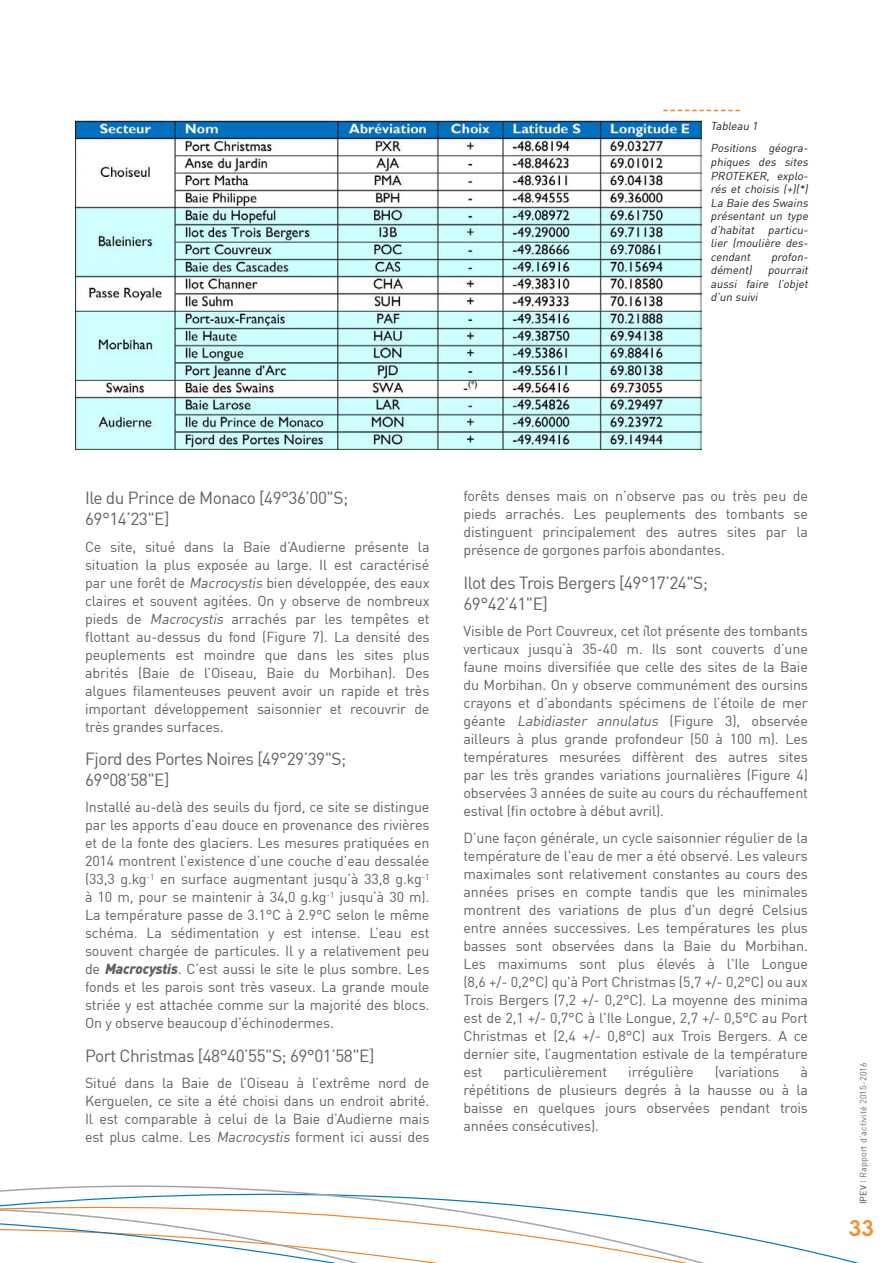
<style>
.page{position:relative;width:893px;height:1263px;background:#fff}
.page>*{position:absolute;margin:0;border:0;box-sizing:border-box;transform-origin:0 0}
.t1{font:600 22.05px "Lubalin Graph Std";color:#f48e35}
.Sous_sous-titre_gris{font:17.25px/20.7px "DIN";letter-spacing:-.03em;color:#606063}
.t2{font:14.25px/18px "DIN";letter-spacing:-.01em;color:#606063;text-align:justify}
.Figure_italique{font:italic 11.25px/13.5px "DIN";color:#231f20;text-align:justify}
.t3{font:9px "DIN";letter-spacing:.01em;color:#6c6d70}
.s1{font-style:italic}
.s2{font-weight:900;font-style:italic}
.s3{color:#3e3e3f}
.s4{color:#f48e35}
</style>
<div class="page">
<svg style="left:0;top:1185px;width:795px;height:78px"></svg>
<img style="left:75px;top:118px;width:627px;height:333px">
<svg style="left:663px;top:110px;width:77px;height:1px"></svg>
<p class="Figure_italique" style="left:710px;top:119px;width:51px">Tableau 1</p>
<p class="Figure_italique" style="left:710px;top:141px;width:101px">Positions géogra&shy;phiques des sites PROTEKER, explo&shy;rés et choisis (+)(*)<br>La Baie des Swains présentant un type d’habitat particu&shy;lier (moulière des&shy;cendant</p>
<p class="Figure_italique" style="left:710px;top:249px;width:101px;text-indent:61px">profon&shy;dément) pourrait aussi faire l’objet d’un suivi</p>
<p class="Sous_sous-titre_gris" style="left:85px;top:487px;width:265px">Ile du Prince de Monaco [49°36’00"S;<br>69°14’23"E]</p>
<p class="t2" style="left:85px;top:537px;width:346px">Ce site, situé dans la Baie d’Audierne présente la situation la plus exposée au large. Il est caractérisé par une forêt de <span class="s1">Macrocystis</span> bien développée, des eaux claires et souvent agitées. On y observe de nombreux pieds de <span class="s1">Macrocystis</span> arrachés par les tempêtes et flottant au-dessus du fond (Figure 7). La densité des peuplements est moindre que dans les sites plus abrités (Baie de l’Oiseau, Baie du Morbihan). Des algues filamenteuses peuvent avoir un rapide et très important développement saisonnier et recouvrir de très grandes surfaces.</p>
<p class="Sous_sous-titre_gris" style="left:85px;top:748px;width:263px">Fjord des Portes Noires [49°29’39"S;<br>69°08’58"E]</p>
<p class="t2" style="left:85px;top:798px;width:346px">Installé au-delà des seuils du fjord, ce site se distingue par les apports d’eau douce en provenance des rivières et de la fonte des glaciers. Les mesures pratiquées en 2014 montrent l’existence d’une couche d’eau dessalée (33,3 g.kg<sup>-1</sup> en surface augmentant jusqu’à 33,8 g.kg<sup>-1 </sup>à 10 m, pour se maintenir à 34,0 g.kg<sup>-1</sup> jusqu’à 30 m).<br>La température passe de 3.1°C à 2.9°C selon le même schéma. La sédimentation y est intense. L’eau est souvent chargée de particules. Il y a relativement peu de <span class="s2">Macrocystis</span>. C’est aussi le site le plus sombre. Les fonds et les parois sont très vaseux. La grande moule striée y est attachée comme sur la majorité des blocs.<br>On y observe beaucoup d’échinodermes.</p>
<p class="Sous_sous-titre_gris" style="left:85px;top:1045px;width:291px">Port Christmas [48°40’55"S; 69°01’58"E]</p>
<p class="t2" style="left:85px;top:1074px;width:346px">Situé dans la Baie de l’Oiseau à l’extrême nord de Kerguelen, ce site a été choisi dans un endroit abrité.<br>Il est comparable à celui de la Baie d’Audierne mais est plus calme. Les <span class="s1">Macrocystis</span> forment ici aussi des</p>
<p class="t2" style="left:463px;top:487px;width:346px">forêts denses mais on n’observe pas ou très peu de pieds arrachés. Les peuplements des tombants se distinguent principalement des autres sites par la présence de gorgones parfois abondantes.</p>
<p class="Sous_sous-titre_gris" style="left:463px;top:572px;width:246px">Ilot des Trois Bergers [49°17’24"S;<br>69°42’41"E]</p>
<p class="t2" style="left:463px;top:622px;width:346px">Visible de Port Couvreux, cet îlot présente des tombants verticaux jusqu’à 35-40 m. Ils sont couverts d’une faune moins diversifiée que celle des sites de la Baie du Morbihan. On y observe communément des oursins crayons et d’abondants spécimens de l’étoile de mer géante <span class="s1">Labidiaster annulatus</span> (Figure 3), observée ailleurs à plus grande profondeur (50 à 100 m). Les températures mesurées diffèrent des autres sites par les très grandes variations journalières (Figure 4) observées 3 années de suite au cours du réchauffement estival (fin octobre à début avril).</p>
<p class="t2" style="left:463px;top:828px;width:346px">D’une façon générale, un cycle saisonnier régulier de la température de l'eau de mer a été observé. Les valeurs maximales sont relativement constantes au cours des années prises en compte tandis que les minimales montrent des variations de plus d'un degré Celsius entre années successives. Les températures les plus basses sont observées dans la Baie du Morbihan.<br>Les maximums sont plus élevés à l'Ile Longue (8,6 +/- 0,2°C) qu'à Port Christmas (5,7 +/- 0,2°C) ou aux Trois Bergers (7,2 +/- 0,2°C). La moyenne des minima est de 2,1 +/- 0,7°C à l'Ile Longue, 2,7 +/- 0,5°C au Port Christmas et (2,4 +/- 0,8°C) aux Trois Bergers. A ce dernier site, l’augmentation estivale de la température est</p>
<p class="t2" style="left:503px;top:1062px;width:105px">particulièrement</p>
<p class="t2" style="left:628px;top:1062px;width:67px">irrégulière</p>
<p class="t2" style="left:715px;top:1062px;width:66px">(variations</p>
<p class="t2" style="left:463px;top:1062px;width:346px;text-indent:337px">à répétitions de plusieurs degrés à la hausse ou à la baisse en quelques jours observées pendant trois années consécutives).</p>
<p class="t3" style="left:858px;top:1204px;width:144px;rotate:-90deg"><span class="s3">IPEV</span> <span class="s4">I</span> Rapport d’activité 2015-2016</p>
<h1 class="t1" style="left:848px;top:1214px;width:27px">33</h1>
</div>
